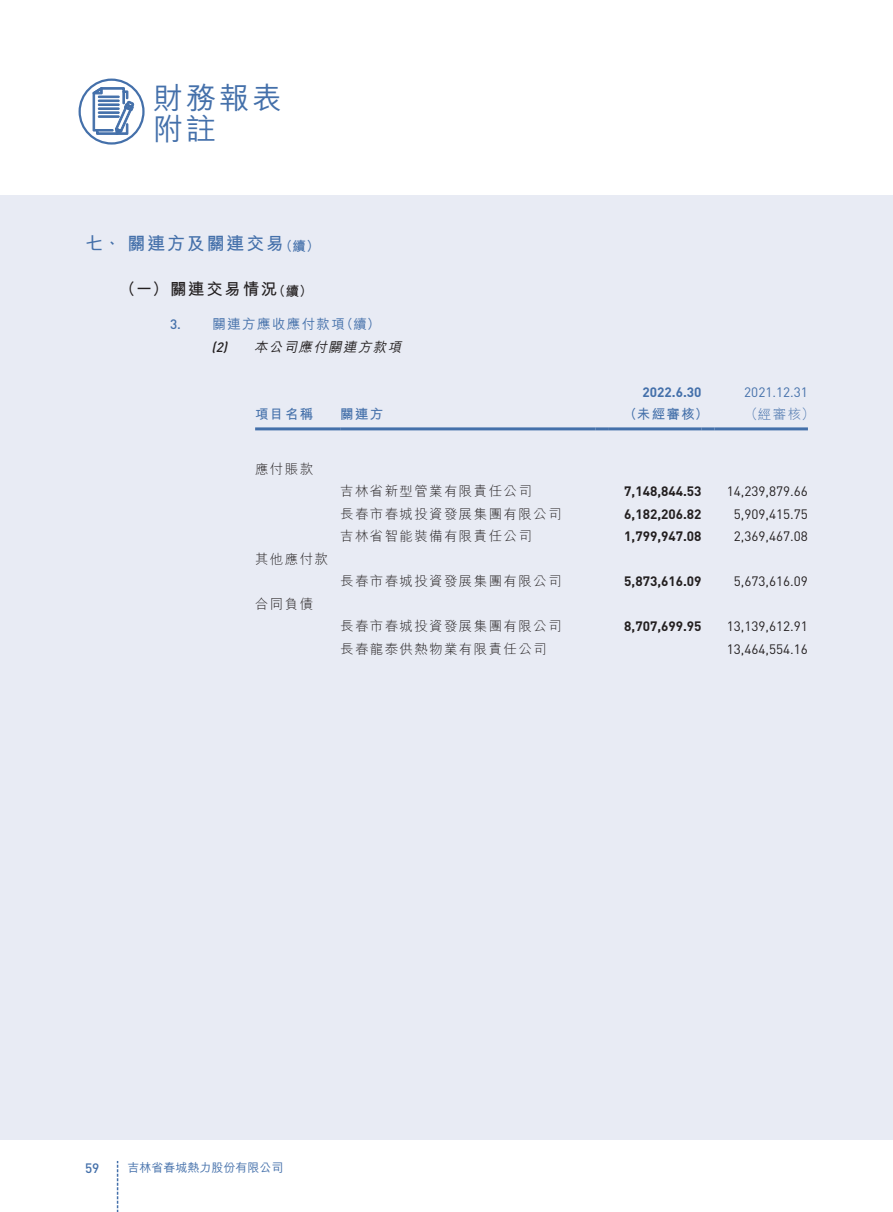
<style>
.page{position:relative;width:893px;height:1212px;background:#fff}
.page>*{position:absolute;margin:0;border:0;box-sizing:border-box;transform-origin:0 0}
.t1{font:500 30px/30px "M Hei HK";letter-spacing:.1em;color:#4470aa}
.t2{font:700 18px "M Hei HK";letter-spacing:.1em;color:#4470aa}
.t3{font:700 16.5px "M Hei HK";letter-spacing:.1em;color:#231f20}
.t4{font:300 13.5px "M Hei HK";letter-spacing:.1em;color:#231f20}
.t5{font:13.5px "DIN Pro";color:#231f20}
.t6{font:700 13.5px "DIN Pro";color:#231f20}
.t7{font:700 13.5px "M Hei HK";letter-spacing:.1em;color:#4470aa}
.t8{font:500 13.5px "M Hei HK";letter-spacing:.1em;color:#4470aa}
.t9{font:italic 500 13.5px "M Hei HK";color:#231f20}
.t10{font:13.5px "DIN Pro";color:#4470aa}
.t11{font:700 13.5px "DIN Pro";color:#4470aa}
.t12{font:300 13.5px "M Hei HK";color:#4470aa}
.t13{font:500 13.5px "DIN Pro";color:#4470aa}
.t14{font:700 13.5px "M Hei HK";color:#231f20}
.t15{font:italic 500 13.5px "DIN Pro";color:#231f20}
.t16{font:500 12px "M Hei HK";color:#4470aa}
</style>
<div class="page">
<div style="left:0;top:196px;width:892px;height:944px;background:#e8ebf4"></div>
<svg style="left:117px;top:1161px;width:1px;height:51px"></svg>
<svg style="left:93px;top:87px;width:41px;height:52px"></svg>
<div style="left:79px;top:79px;width:66px;height:66px;border:2px solid #4470aa;border-radius:50%"></div>
<hr style="left:255px;top:427px;width:85px;height:3px;background:#4470aa">
<hr style="left:340px;top:427px;width:255px;height:3px;background:#4470aa">
<svg style="left:595px;top:427px;width:13px;height:3px"></svg>
<hr style="left:608px;top:427px;width:94px;height:3px;background:#4470aa">
<svg style="left:702px;top:427px;width:12px;height:3px"></svg>
<hr style="left:714px;top:427px;width:94px;height:3px;background:#4470aa">
<h1 class="t1" style="left:153px;top:81px;width:130px">財務報表附註</h1>
<h2 class="t2" style="left:85px;top:230px;width:201px">七、關連方及關連交易</h2>
<p class="t14" style="left:272px;top:281px;width:42px">（續(</p>
<p class="t7" style="left:279px;top:236px;width:42px">（續(</p>
<p class="t3" style="left:119px;top:277px;width:160px">（一）關連交易情況</p>
<p class="t13" style="left:170px;top:315px;width:12px">3.</p>
<p class="t8" style="left:213px;top:314px;width:134px">關連方應收應付款項</p>
<p class="t8" style="left:340px;top:314px;width:42px">（續(</p>
<p class="t15" style="left:211px;top:338px;width:17px">2(</p>
<p class="t15" style="left:223px;top:338px;width:9px">)</p>
<p class="t9" style="left:254px;top:337px;width:152px">本公司應付關連方款項</p>
<p class="t7" style="left:255px;top:404px;width:60px">項目名稱</p>
<p class="t7" style="left:340px;top:404px;width:45px">關連方</p>
<p class="t4" style="left:255px;top:462px;width:60px">應付賬款</p>
<p class="t4" style="left:255px;top:552px;width:74px">其他應付款</p>
<p class="t4" style="left:255px;top:597px;width:60px">合同負債</p>
<p class="t4" style="left:340px;top:484px;width:193px">吉林省新型管業有限責任公司</p>
<p class="t4" style="left:340px;top:507px;width:223px">長春市春城投資發展集團有限公司</p>
<p class="t4" style="left:340px;top:529px;width:193px">吉林省智能裝備有限責任公司</p>
<p class="t4" style="left:340px;top:574px;width:223px">長春市春城投資發展集團有限公司</p>
<p class="t4" style="left:340px;top:619px;width:223px">長春市春城投資發展集團有限公司</p>
<p class="t4" style="left:340px;top:642px;width:208px">長春龍泰供熱物業有限責任公司</p>
<p class="t11" style="left:643px;top:383px;width:61px">2022.6.30</p>
<p class="t10" style="left:744px;top:383px;width:65px">2021.12.31</p>
<p class="t7" style="left:623px;top:404px;width:87px">（未經審核）</p>
<p class="t12" style="left:744px;top:407px;width:72px">（經審核(</p>
<p class="t6" style="left:624px;top:482px;width:79px">7,148,844.53</p>
<p class="t5" style="left:727px;top:482px;width:83px">14,239,879.66</p>
<p class="t6" style="left:624px;top:505px;width:79px">6,182,206.82</p>
<p class="t5" style="left:734px;top:505px;width:76px">5,909,415.75</p>
<p class="t6" style="left:624px;top:527px;width:79px">1,799,947.08</p>
<p class="t5" style="left:734px;top:527px;width:76px">2,369,467.08</p>
<p class="t6" style="left:624px;top:572px;width:79px">5,873,616.09</p>
<p class="t5" style="left:734px;top:572px;width:76px">5,673,616.09</p>
<p class="t6" style="left:624px;top:617px;width:79px">8,707,699.95</p>
<p class="t5" style="left:727px;top:617px;width:83px">13,139,612.91</p>
<p class="t5" style="left:727px;top:640px;width:83px">13,464,554.16</p>
<p class="t13" style="left:85px;top:1158px;width:16px">59</p>
<p class="t16" style="left:128px;top:1158px;width:157px">吉林省春城熱力股份有限公司</p>
</div>
